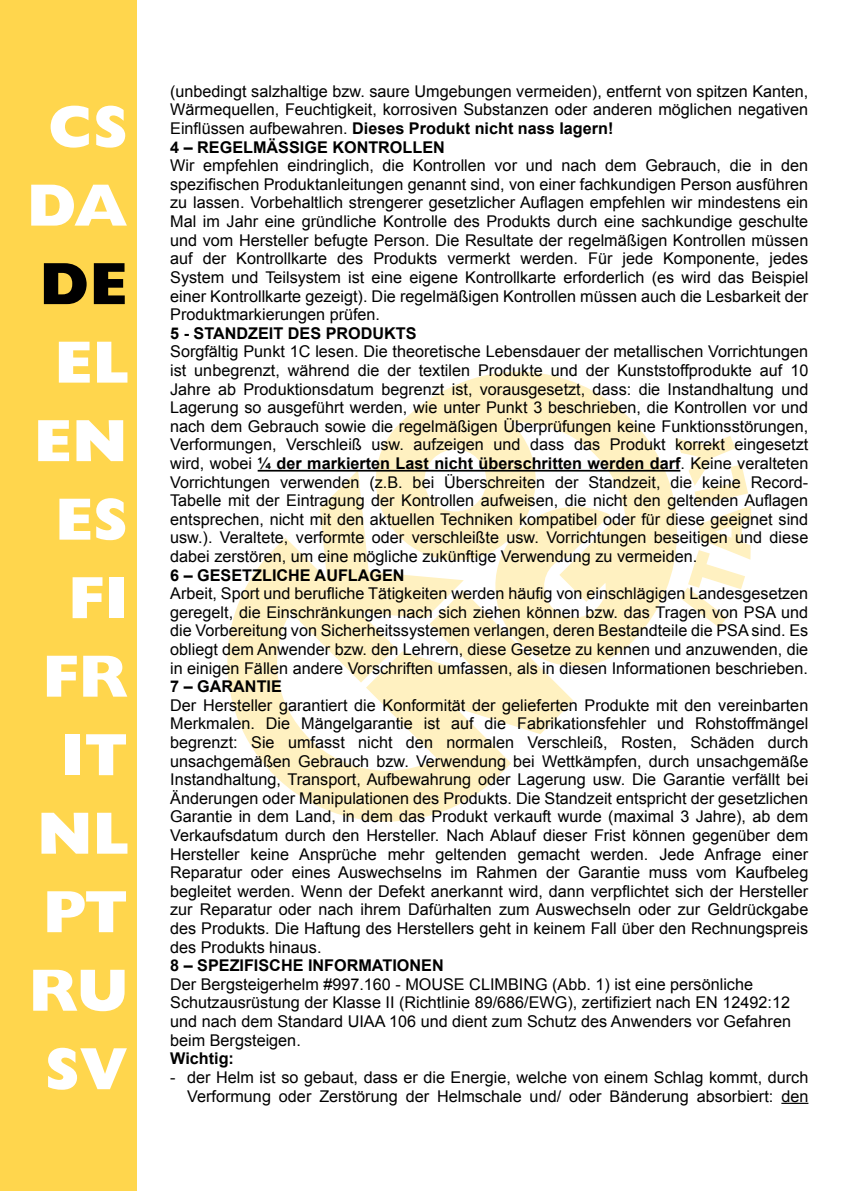
<style>
.page{position:relative;width:851px;height:1191px;background:#fff}
.page>*{position:absolute;margin:0;border:0;box-sizing:border-box;transform-origin:0 0}
.t1{font:800 60px/78.6px "Gill Sans";color:#fff;text-align:center}
.t2{font:800 60px "Gill Sans";color:#000}
.t3{font:16.2px/18.6px "Arial";color:#000;text-align:justify}
.t4{font:700 16.2px "Arial";color:#000}
.s1{font-weight:700}
</style>
<div class="page">
<svg style="left:227px;top:371px;width:524px;height:451px"></svg>
<hr style="left:257px;top:470px;width:423px;height:1px;background:#000">
<hr style="left:781px;top:1102px;width:27px;height:2px;background:#000">
<div style="left:0;top:0;width:136px;height:1191px;background:#ffd64d"></div>
<h1 class="t1" style="left:27px;top:88px;width:102px">CS<br>DA</h1>
<h1 class="t2" style="left:39px;top:249px;width:90px">DE</h1>
<h1 class="t1" style="left:54px;top:323px;width:75px">EL</h1>
<h1 class="t1" style="left:34px;top:402px;width:95px">EN</h1>
<h1 class="t1" style="left:55px;top:480px;width:34px">ES</h1>
<h1 class="t1" style="left:68px;top:558px;width:61px">FI</h1>
<h1 class="t1" style="left:43px;top:637px;width:86px">FR</h1>
<h1 class="t1" style="left:61px;top:715px;width:68px">IT</h1>
<h1 class="t1" style="left:37px;top:794px;width:88px">NL</h1>
<h1 class="t1" style="left:43px;top:872px;width:86px">PT</h1>
<h1 class="t1" style="left:29px;top:951px;width:100px">RU</h1>
<h1 class="t1" style="left:45px;top:1029px;width:84px">SV</h1>
<p class="t3" style="left:170px;top:82px;width:639px;text-align:left">(unbedingt salzhaltige bzw. saure Umgebungen vermeiden), entfernt von spitzen Kanten, Wärmequellen, Feuchtigkeit, korrosiven Substanzen oder anderen möglichen negativen Einflüssen aufbewahren. <span class="s1">Dieses Produkt nicht nass lagern!<br>4 – REGELMÄSSIGE KONTROLLEN</span></p>
<p class="t3" style="left:170px;top:156px;width:639px">Wir empfehlen eindringlich, die Kontrollen vor und nach dem Gebrauch, die in den spezifischen Produktanleitungen genannt sind, von einer fachkundigen Person ausführen zu lassen. Vorbehaltlich strengerer gesetzlicher Auflagen empfehlen wir mindestens ein Mal im Jahr eine gründliche Kontrolle des Produkts durch eine sachkundige geschulte und vom Hersteller befugte Person. Die Resultate der regelmäßigen Kontrollen müssen auf der Kontrollkarte des Produkts vermerkt werden. Für jede Komponente, jedes System und Teilsystem ist eine eigene Kontrollkarte erforderlich (es wird das Beispiel einer Kontrollkarte gezeigt). Die regelmäßigen Kontrollen müssen auch die Lesbarkeit der Produktmarkierungen prüfen.</p>
<p class="t4" style="left:170px;top:322px;width:54px">5 - Standzei</p>
<p class="t4" style="left:273px;top:322px;width:26px">t des</p>
<p class="t4" style="left:325px;top:322px;width:24px">Produk</p>
<p class="t4" style="left:396px;top:322px;width:20px">ts</p>
<p class="t3" style="left:170px;top:342px;width:639px">Sorgfältig Punkt 1C lesen. Die theoretische Lebensdauer der metallischen Vorrichtungen ist unbegrenzt, während die der textilen Produkte und der Kunststoffprodukte auf 10<br>Jahre ab Produktionsdatum begrenzt ist, vorausgesetzt, dass: die Instandhaltung und Lagerung so ausgeführt werden, wie unter Punkt 3 beschrieben, die Kontrollen vor und nach dem Gebrauch sowie die regelmäßigen Überprüfungen keine Funktionsstörungen, Verformungen, Verschleiß usw. aufzeigen und dass das Produkt korrekt eingesetzt wird, wobei <span class="s1">¼ der markierten Last nicht überschritten werden darf</span>. Keine veralteten Vorrichtungen verwenden (z.B. bei Überschreiten der Standzeit, die keine Record-Tabelle mit der Eintragung der Kontrollen aufweisen, die nicht den geltenden Auflagen entsprechen, nicht mit den aktuellen Techniken kompatibel oder für diese geeignet sind usw.). Veraltete, verformte oder verschleißte usw. Vorrichtungen beseitigen und diese dabei zerstören, um eine mögliche zukünftige Verwendung zu vermeiden.</p>
<p class="t4" style="left:170px;top:564px;width:236px">6 – GESETZLICHE AUFLAGEN</p>
<p class="t3" style="left:170px;top:584px;width:639px">Arbeit, Sport und berufliche Tätigkeiten werden häufig von einschlägigen Landesgesetzen geregelt, die Einschränkungen nach sich ziehen können bzw. das Tragen von PSA und die Vorbereitung von Sicherheitssystemen verlangen, deren Bestandteile die PSA sind. Es obliegt dem Anwender bzw. den Lehrern, diese Gesetze zu kennen und anzuwenden, die in einigen Fällen andere Vorschriften umfassen, als in diesen Informationen beschrieben.</p>
<p class="t4" style="left:170px;top:675px;width:113px">7 – GARANTIE</p>
<p class="t3" style="left:170px;top:696px;width:639px">Der Hersteller garantiert die Konformität der gelieferten Produkte mit den vereinbarten Merkmalen. Die Mängelgarantie ist auf die Fabrikationsfehler und Rohstoffmängel begrenzt: Sie umfasst nicht den normalen Verschleiß, Rosten, Schäden durch unsachgemäßen Gebrauch bzw. Verwendung bei Wettkämpfen, durch unsachgemäße Instandhaltung, Transport, Aufbewahrung oder Lagerung usw. Die Garantie verfällt bei Änderungen oder Manipulationen des Produkts. Die Standzeit entspricht der gesetzlichen Garantie in dem Land, in dem das Produkt verkauft wurde (maximal 3 Jahre), ab dem Verkaufsdatum durch den Hersteller. Nach Ablauf dieser Frist können gegenüber dem Hersteller keine Ansprüche mehr geltenden gemacht werden. Jede Anfrage einer Reparatur oder eines Auswechselns im Rahmen der Garantie muss vom Kaufbeleg begleitet werden. Wenn der Defekt anerkannt wird, dann verpflichtet sich der Hersteller zur Reparatur oder nach ihrem Dafürhalten zum Auswechseln oder zur Geldrückgabe des Produkts. Die Haftung des Herstellers geht in keinem Fall über den Rechnungspreis des Produkts hinaus.</p>
<p class="t4" style="left:170px;top:954px;width:275px">8 – SPEZIFISCHE INFORMATIONEN</p>
<p class="t3" style="left:170px;top:975px;width:622px;text-align:left">Der Bergsteigerhelm #997.160 - MOUSE CLIMBING (Abb. 1) ist eine persönliche Schutzausrüstung der Klasse II (Richtlinie 89/686/EWG), zertifiziert nach EN 12492:12 und nach dem Standard UIAA 106 und dient zum Schutz des Anwenders vor Gefahren beim Bergsteigen.</p>
<p class="t4" style="left:170px;top:1047px;width:65px">Wichtig:</p>
<p class="t3" style="left:170px;top:1068px;width:639px;text-align:right">- der Helm ist so gebaut, dass er die Energie, welche von einem Schlag kommt, durch<br>Verformung oder Zerstörung der Helmschale und/ oder Bänderung absorbiert: den</p>
</div>
